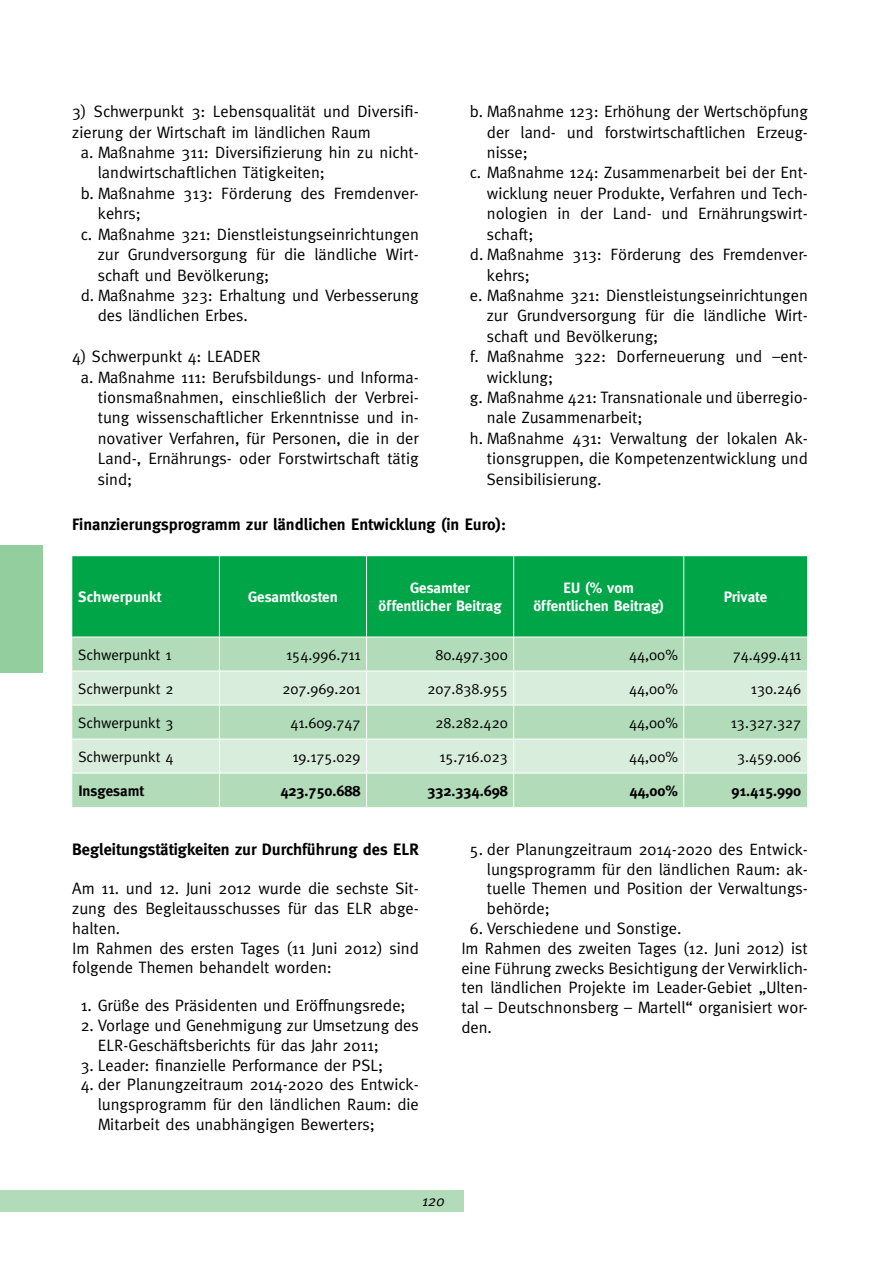
<style>
.page{position:relative;width:893px;height:1263px;background:#fff}
.page>*{position:absolute;margin:0;border:0;box-sizing:border-box;transform-origin:0 0}
.t1{font:16.5px/19.8px "Meta";color:#000}
.t2{font:700 16.5px "Meta";color:#000}
.t3{font:15px "Meta";color:#000}
.t4{font:700 15px/18px "Meta";color:#fff;text-align:center}
.t5{font:700 15px "Meta";color:#000}
.t6{font:italic 15px "Meta";color:#000}
</style>
<div class="page">
<div style="left:0;top:1191px;width:463px;height:21px;background:#b1dbb9"></div>
<div style="left:0;top:545px;width:43px;height:128px;background:#93ce9e"></div>
<div style="left:72px;top:556px;width:735px;height:81px;background:#00a548"></div>
<div style="left:72px;top:638px;width:735px;height:169px;background:#b1dbb9"></div>
<svg style="left:72px;top:672px;width:735px;height:101px;background:#cce7d0"></svg>
<hr style="left:219px;top:556px;width:1px;height:81px;background:#fff">
<hr style="left:366px;top:556px;width:1px;height:81px;background:#fff">
<hr style="left:513px;top:556px;width:1px;height:81px;background:#fff">
<hr style="left:683px;top:556px;width:1px;height:81px;background:#fff">
<hr style="left:219px;top:637px;width:1px;height:34px;background:#fff">
<hr style="left:366px;top:637px;width:1px;height:34px;background:#fff">
<hr style="left:513px;top:637px;width:1px;height:34px;background:#fff">
<hr style="left:683px;top:637px;width:1px;height:34px;background:#fff">
<hr style="left:72px;top:671px;width:147px;height:1px;background:#fff">
<hr style="left:219px;top:671px;width:148px;height:1px;background:#fff">
<hr style="left:219px;top:671px;width:1px;height:34px;background:#fff">
<hr style="left:367px;top:671px;width:147px;height:1px;background:#fff">
<hr style="left:366px;top:671px;width:1px;height:34px;background:#fff">
<hr style="left:514px;top:671px;width:170px;height:1px;background:#fff">
<hr style="left:513px;top:671px;width:1px;height:34px;background:#fff">
<hr style="left:684px;top:671px;width:123px;height:1px;background:#fff">
<hr style="left:683px;top:671px;width:1px;height:34px;background:#fff">
<hr style="left:72px;top:705px;width:147px;height:1px;background:#fff">
<hr style="left:219px;top:705px;width:148px;height:1px;background:#fff">
<hr style="left:219px;top:705px;width:1px;height:34px;background:#fff">
<hr style="left:367px;top:705px;width:147px;height:1px;background:#fff">
<hr style="left:366px;top:705px;width:1px;height:34px;background:#fff">
<hr style="left:514px;top:705px;width:170px;height:1px;background:#fff">
<hr style="left:513px;top:705px;width:1px;height:34px;background:#fff">
<hr style="left:684px;top:705px;width:123px;height:1px;background:#fff">
<hr style="left:683px;top:705px;width:1px;height:34px;background:#fff">
<hr style="left:72px;top:739px;width:147px;height:1px;background:#fff">
<hr style="left:219px;top:739px;width:148px;height:1px;background:#fff">
<hr style="left:219px;top:739px;width:1px;height:34px;background:#fff">
<hr style="left:367px;top:739px;width:147px;height:1px;background:#fff">
<hr style="left:366px;top:739px;width:1px;height:34px;background:#fff">
<hr style="left:514px;top:739px;width:170px;height:1px;background:#fff">
<hr style="left:513px;top:739px;width:1px;height:34px;background:#fff">
<hr style="left:684px;top:739px;width:123px;height:1px;background:#fff">
<hr style="left:683px;top:739px;width:1px;height:34px;background:#fff">
<hr style="left:72px;top:773px;width:147px;height:1px;background:#fff">
<hr style="left:219px;top:773px;width:148px;height:1px;background:#fff">
<hr style="left:219px;top:773px;width:1px;height:34px;background:#fff">
<hr style="left:367px;top:773px;width:147px;height:1px;background:#fff">
<hr style="left:366px;top:773px;width:1px;height:34px;background:#fff">
<hr style="left:514px;top:773px;width:170px;height:1px;background:#fff">
<hr style="left:513px;top:773px;width:1px;height:34px;background:#fff">
<hr style="left:684px;top:773px;width:123px;height:1px;background:#fff">
<hr style="left:683px;top:773px;width:1px;height:34px;background:#fff">
<p class="t1" style="left:72px;top:101px;width:348px">3) Schwerpunkt 3: Lebensqualität und Diversifi-</p>
<p class="t1" style="left:72px;top:122px;width:300px">zierung der Wirtschaft im ländlichen Raum</p>
<p class="t1" style="left:81px;top:142px;width:340px">a. Maßnahme 311: Diversifizierung hin zu nicht-</p>
<p class="t1" style="left:98px;top:163px;width:229px">landwirtschaftlichen Tätigkeiten;</p>
<p class="t1" style="left:81px;top:183px;width:340px">b. Maßnahme 313: Förderung des Fremdenver-</p>
<p class="t1" style="left:98px;top:203px;width:44px">kehrs;</p>
<p class="t1" style="left:81px;top:224px;width:340px">c. Maßnahme 321: Dienstleistungseinrichtungen</p>
<p class="t1" style="left:98px;top:244px;width:322px">zur Grundversorgung für die ländliche Wirt-</p>
<p class="t1" style="left:98px;top:265px;width:173px">schaft und Bevölkerung;</p>
<p class="t1" style="left:81px;top:285px;width:340px">d. Maßnahme 323: Erhaltung und Verbesserung</p>
<p class="t1" style="left:98px;top:306px;width:152px">des ländlichen Erbes.</p>
<p class="t1" style="left:72px;top:346px;width:190px">4) Schwerpunkt 4: LEADER</p>
<p class="t1" style="left:81px;top:367px;width:340px">a. Maßnahme 111: Berufsbildungs- und Informa-</p>
<p class="t1" style="left:98px;top:387px;width:323px">tionsmaßnahmen, einschließlich der Verbrei-</p>
<p class="t1" style="left:98px;top:408px;width:323px">tung wissenschaftlicher Erkenntnisse und in-</p>
<p class="t1" style="left:98px;top:428px;width:323px">novativer Verfahren, für Personen, die in der</p>
<p class="t1" style="left:98px;top:448px;width:323px">Land-, Ernährungs- oder Forstwirtschaft tätig</p>
<p class="t1" style="left:98px;top:469px;width:36px">sind;</p>
<p class="t1" style="left:470px;top:101px;width:340px">b. Maßnahme 123: Erhöhung der Wertschöpfung</p>
<p class="t1" style="left:487px;top:122px;width:323px">der land- und forstwirtschaftlichen Erzeug-</p>
<p class="t1" style="left:487px;top:142px;width:42px">nisse;</p>
<p class="t1" style="left:470px;top:163px;width:340px">c. Maßnahme 124: Zusammenarbeit bei der Ent-</p>
<p class="t1" style="left:487px;top:183px;width:322px">wicklung neuer Produkte, Verfahren und Tech-</p>
<p class="t1" style="left:487px;top:203px;width:323px">nologien in der Land- und Ernährungswirt-</p>
<p class="t1" style="left:487px;top:224px;width:48px">schaft;</p>
<p class="t1" style="left:470px;top:244px;width:340px">d. Maßnahme 313: Förderung des Fremdenver-</p>
<p class="t1" style="left:487px;top:265px;width:44px">kehrs;</p>
<p class="t1" style="left:470px;top:285px;width:340px">e. Maßnahme 321: Dienstleistungseinrichtungen</p>
<p class="t1" style="left:487px;top:306px;width:322px">zur Grundversorgung für die ländliche Wirt-</p>
<p class="t1" style="left:487px;top:326px;width:173px">schaft und Bevölkerung;</p>
<p class="t1" style="left:470px;top:346px;width:340px">f. Maßnahme 322: Dorferneuerung und –ent-</p>
<p class="t1" style="left:487px;top:367px;width:68px">wicklung;</p>
<p class="t1" style="left:470px;top:387px;width:340px">g. Maßnahme 421: Transnationale und überregio-</p>
<p class="t1" style="left:487px;top:408px;width:157px">nale Zusammenarbeit;</p>
<p class="t1" style="left:470px;top:428px;width:340px">h. Maßnahme 431: Verwaltung der lokalen Ak-</p>
<p class="t1" style="left:487px;top:448px;width:323px">tionsgruppen, die Kompetenzentwicklung und</p>
<p class="t1" style="left:487px;top:469px;width:116px">Sensibilisierung.</p>
<p class="t2" style="left:72px;top:515px;width:435px">Finanzierungsprogramm zur ländlichen Entwicklung (in Euro):</p>
<p class="t4" style="left:78px;top:588px;width:84px">Schwerpunkt</p>
<p class="t4" style="left:248px;top:588px;width:91px">Gesamtkosten</p>
<p class="t4" style="left:379px;top:579px;width:124px">Gesamter öffentlicher Beitrag</p>
<p class="t4" style="left:533px;top:579px;width:132px">EU (% vom öffentlichen Beitrag)</p>
<p class="t4" style="left:724px;top:588px;width:45px">Private</p>
<p class="t3" style="left:78px;top:646px;width:95px">Schwerpunkt 1</p>
<p class="t3" style="left:286px;top:646px;width:76px">154.996.711</p>
<p class="t3" style="left:435px;top:646px;width:74px">80.497.300</p>
<p class="t3" style="left:629px;top:646px;width:50px">44,00%</p>
<p class="t3" style="left:733px;top:646px;width:70px">74.499.411</p>
<p class="t3" style="left:78px;top:680px;width:97px">Schwerpunkt 2</p>
<p class="t3" style="left:282px;top:680px;width:80px">207.969.201</p>
<p class="t3" style="left:427px;top:680px;width:82px">207.838.955</p>
<p class="t3" style="left:629px;top:680px;width:50px">44,00%</p>
<p class="t3" style="left:751px;top:680px;width:52px">130.246</p>
<p class="t3" style="left:78px;top:714px;width:97px">Schwerpunkt 3</p>
<p class="t3" style="left:290px;top:714px;width:72px">41.609.747</p>
<p class="t3" style="left:435px;top:714px;width:74px">28.282.420</p>
<p class="t3" style="left:629px;top:714px;width:50px">44,00%</p>
<p class="t3" style="left:731px;top:714px;width:72px">13.327.327</p>
<p class="t3" style="left:78px;top:748px;width:97px">Schwerpunkt 4</p>
<p class="t3" style="left:292px;top:748px;width:70px">19.175.029</p>
<p class="t3" style="left:439px;top:748px;width:70px">15.716.023</p>
<p class="t3" style="left:629px;top:748px;width:50px">44,00%</p>
<p class="t3" style="left:737px;top:748px;width:66px">3.459.006</p>
<p class="t5" style="left:78px;top:782px;width:67px">Insgesamt</p>
<p class="t5" style="left:280px;top:782px;width:82px">423.750.688</p>
<p class="t5" style="left:427px;top:782px;width:82px">332.334.698</p>
<p class="t5" style="left:629px;top:782px;width:50px">44,00%</p>
<p class="t5" style="left:731px;top:782px;width:71px">91.415.990</p>
<p class="t2" style="left:72px;top:839px;width:348px">Begleitungstätigkeiten zur Durchführung des ELR</p>
<p class="t1" style="left:72px;top:878px;width:348px">Am 11. und 12. Juni 2012 wurde die sechste Sit&shy;zung des Begleitausschusses für das ELR abge&shy;halten.<br>Im Rahmen des ersten Tages (11 Juni 2012) sind folgende Themen behandelt worden:</p>
<p class="t1" style="left:81px;top:995px;width:326px">1. Grüße des Präsidenten und Eröffnungsrede;</p>
<p class="t1" style="left:98px;top:1015px;width:323px;text-indent:-17px">2. Vorlage und Genehmigung zur Umsetzung des<br>ELR-Geschäftsberichts für das Jahr 2011;</p>
<p class="t1" style="left:81px;top:1055px;width:304px">3. Leader: finanzielle Performance der PSL;</p>
<p class="t1" style="left:98px;top:1074px;width:323px;text-align:justify;text-indent:-17px">4. der Planungzeitraum 2014-2020 des Entwick&shy;lungsprogramm für den ländlichen Raum: die Mitarbeit des unabhängigen Bewerters;</p>
<p class="t1" style="left:487px;top:839px;width:323px;text-align:justify;text-indent:-17px">5. der Planungzeitraum 2014-2020 des Entwick&shy;lungsprogramm für den ländlichen Raum: ak&shy;tuelle Themen und Position der Verwaltungs&shy;behörde;</p>
<p class="t1" style="left:461px;top:918px;width:348px;text-indent:8px">6. Verschiedene und Sonstige.<br>Im Rahmen des zweiten Tages (12. Juni 2012) ist eine Führung zwecks Besichtigung der Verwirklich&shy;ten ländlichen Projekte im Leader-Gebiet „Ulten&shy;tal – Deutschnonsberg – Martell“ organisiert wor&shy;den.</p>
<p class="t6" style="left:422px;top:1192px;width:24px">120</p>
</div>
